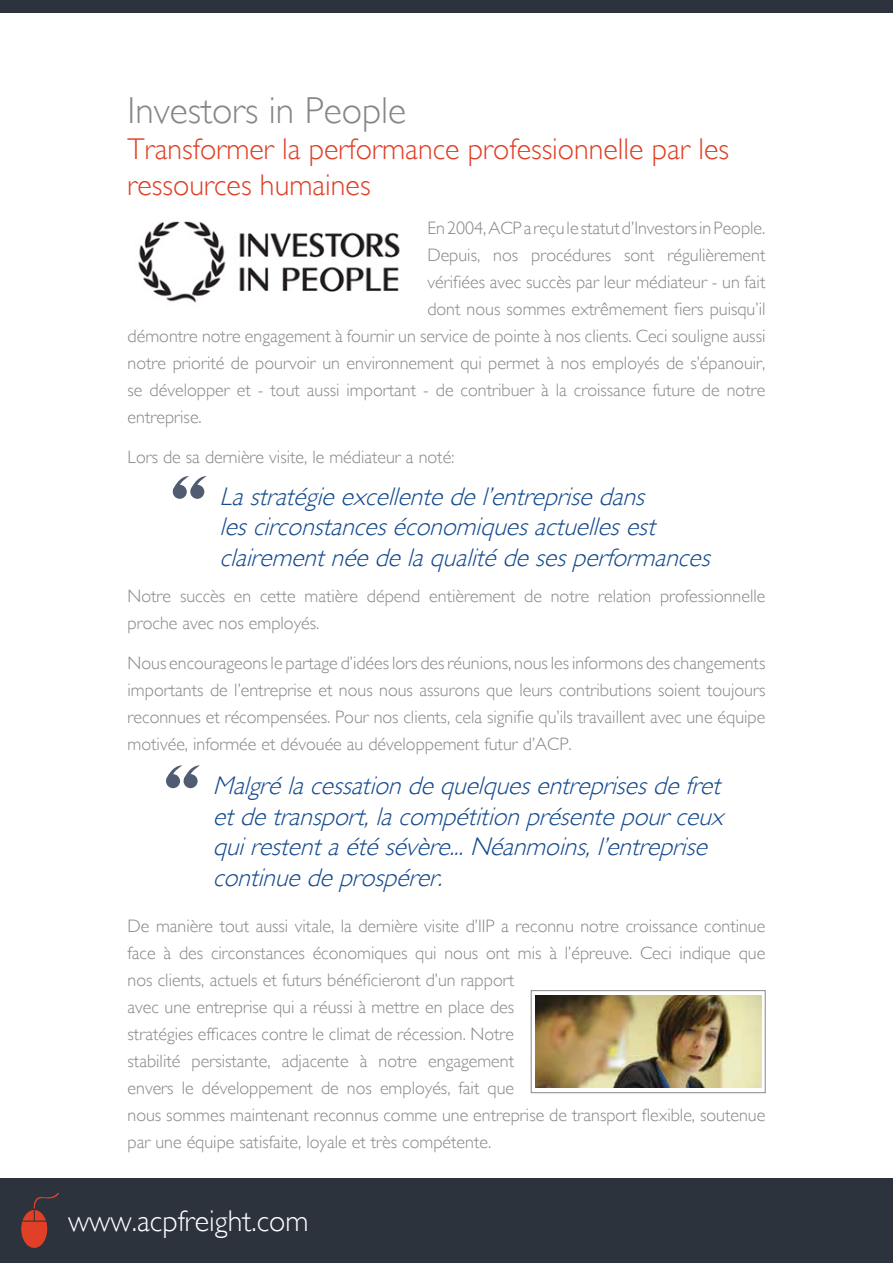
<style>
.page{position:relative;width:893px;height:1263px;background:#fff}
.page>*{position:absolute;margin:0;border:0;box-sizing:border-box;transform-origin:0 0}
.t1{font:300 37.5px "Gill Sans";color:#888787}
.t2{font:300 30px/36px "Gill Sans";color:#df4026}
.t3{font:300 30px "Gill Sans";color:#fff}
.t4{font:italic 300 25.5px/30.6px "Gill Sans";color:#144a8e}
.t5{font:300 18px/27px "Gill Sans";color:#888787}
</style>
<div class="page">
<div style="left:0;top:0;width:893px;height:13px;background:#2d333d"></div>
<div style="left:0;top:1178px;width:893px;height:85px;background:#2d333d"></div>
<svg style="left:21px;top:1193px;width:38px;height:55px"></svg>
<svg style="left:531px;top:990px;width:234px;height:103px"></svg>
<img style="left:536px;top:995px;width:225px;height:92px">
<img style="left:138px;top:222px;width:262px;height:81px">
<svg style="left:173px;top:485px;width:14px;height:14px"></svg>
<div style="left:190px;top:485px;width:14px;height:14px;background:#505c71;border-radius:50%"></div>
<svg style="left:173px;top:476px;width:34px;height:21px"></svg>
<svg style="left:166px;top:765px;width:34px;height:22px"></svg>
<h1 class="t1" style="left:128px;top:89px;width:280px">Investors in People</h1>
<h2 class="t2" style="left:128px;top:132px;width:603px">Transformer la performance professionnelle par les ressources humaines</h2>
<p class="t5" style="left:427px;top:214px;width:340px">En 2004, ACP a reçu le statut d’Investors in People.</p>
<p class="t5" style="left:427px;top:241px;width:340px">Depuis, nos procédures sont régulièrement</p>
<p class="t5" style="left:427px;top:268px;width:340px">vérifiées avec succès par leur médiateur - un fait</p>
<p class="t5" style="left:427px;top:295px;width:340px">dont nous sommes extrêmement fiers puisqu’il</p>
<p class="t5" style="left:128px;top:322px;width:639px">démontre notre engagement à fournir un service de pointe à nos clients. Ceci souligne aussi</p>
<p class="t5" style="left:128px;top:349px;width:639px">notre priorité de pourvoir un environnement qui permet à nos employés de s’épanouir,</p>
<p class="t5" style="left:128px;top:376px;width:639px">se développer et - tout aussi important - de contribuer à la croissance future de notre</p>
<p class="t5" style="left:128px;top:403px;width:76px">entreprise.</p>
<p class="t5" style="left:128px;top:443px;width:328px">Lors de sa dernière visite, le médiateur a noté:</p>
<h3 class="t4" style="left:220px;top:481px;width:499px">Lastratégieexcellentedel’entreprisedans lescirconstanceséconomiquesactuellesest clairementnéedelaqualitédesesperformances</h3>
<p class="t5" style="left:128px;top:583px;width:639px">Notre succès en cette matière dépend entièrement de notre relation professionnelle proche avec nos employés.</p>
<p class="t5" style="left:128px;top:650px;width:639px;text-align:justify">Nous encourageons le partage d’idées lors des réunions, nous les informons des changements importants de l’entreprise et nous nous assurons que leurs contributions soient toujours reconnues et récompensées. Pour nos clients, cela signifie qu’ils travaillent avec une équipe motivée, informée et dévouée au développement futur d’ACP.</p>
<h3 class="t4" style="left:213px;top:770px;width:519px">Malgrélacessationdequelquesentreprisesdefret etdetransport,lacompétitionprésentepourceux quirestentaétésévère...Néanmoins,l’entreprise continuedeprospérer.</h3>
<p class="t5" style="left:128px;top:912px;width:639px">De manière tout aussi vitale, la dernière visite d’IIP a reconnu notre croissance continue face à des circonstances économiques qui nous ont mis à l’épreuve. Ceci indique que nos clients, actuels et futurs bénéficieront d’un rapport<br>avec une entreprise qui a réussi à mettre en place des<br>stratégies efficaces contre le climat de récession. Notre<br>stabilité persistante, adjacente à notre engagement<br>envers le développement de nos employés, fait que<br>nous sommes maintenant reconnus comme une entreprise de transport flexible, soutenue par une équipe satisfaite, loyale et très compétente.</p>
<h2 class="t3" style="left:68px;top:1203px;width:242px">www.acpfreight.com</h2>
</div>
